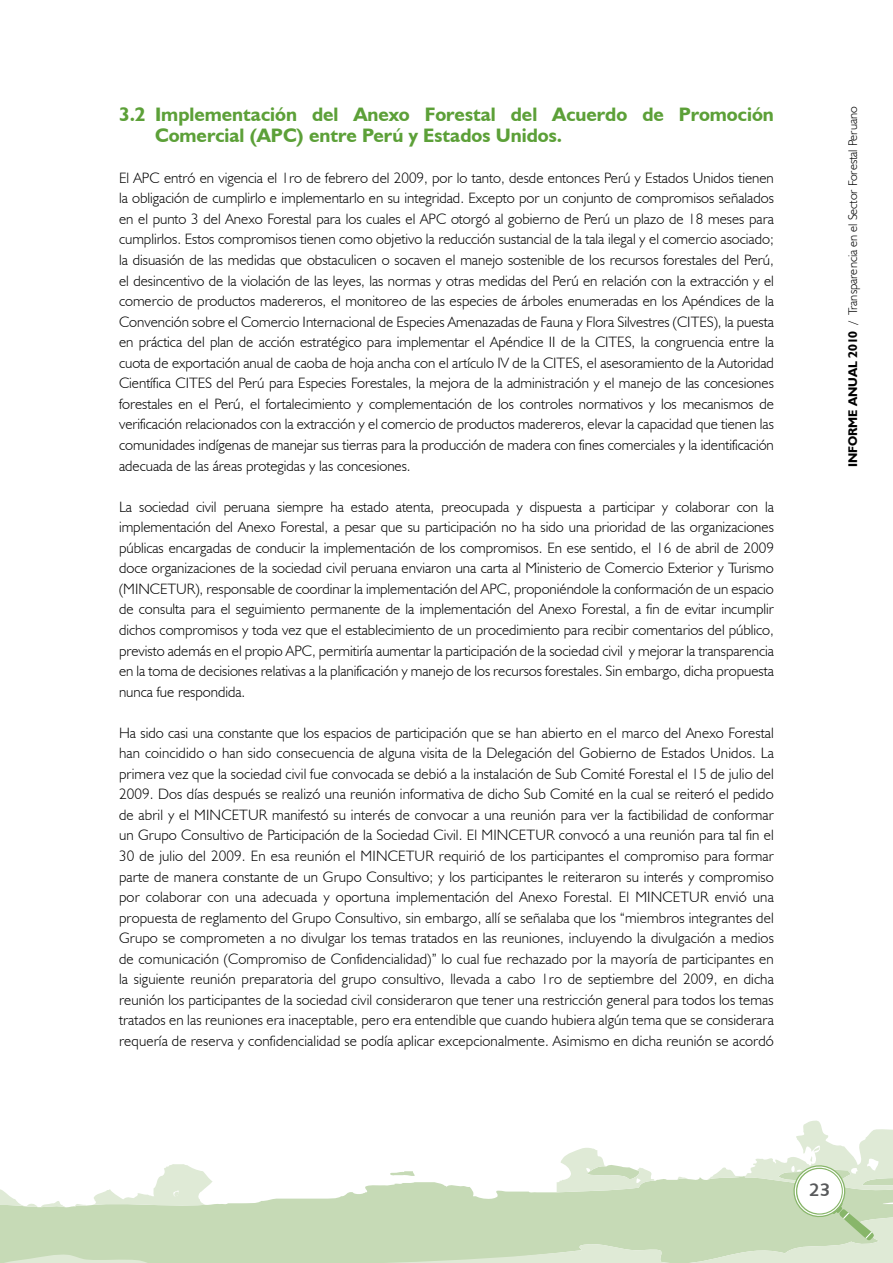
<style>
.page{position:relative;width:893px;height:1263px;background:#fff}
.page>*{position:absolute;margin:0;border:0;box-sizing:border-box;transform-origin:0 0}
.t1{font:700 19.5px/20.5px "Humanist 521 BT";color:#5ca038}
.t2{font:18px "Humanist 531 BT Bold A";color:#58595b}
.t3{font:300 15px/20.5px "Humanist 521 BT";color:#000;text-align:justify}
.t4{font:300 12.6px "Humanist 521 BT";color:#000}
.s1{font-weight:700}
</style>
<div class="page">
<svg style="left:0;top:1120px;width:893px;height:143px"></svg>
<div style="left:797px;top:1169px;width:45px;height:44px;background:#fff;border-radius:50%"></div>
<h1 class="t1" style="left:155px;top:104px;width:620px;text-indent:-36px">3.2 Implementación del Anexo Forestal del Acuerdo de Promoción<br>Comercial (APC) entre Perú y Estados Unidos.</h1>
<p class="t3" style="left:119px;top:167px;width:656px">El APC entró en vigencia el 1ro de febrero del 2009, por lo tanto, desde entonces Perú y Estados Unidos tienen la obligación de cumplirlo e implementarlo en su integridad. Excepto por un conjunto de compromisos señalados en el punto 3 del Anexo Forestal para los cuales el APC otorgó al gobierno de Perú un plazo de 18 meses para cumplirlos. Estos compromisos tienen como objetivo la reducción sustancial de la tala ilegal y el comercio asociado; la disuasión de las medidas que obstaculicen o socaven el manejo sostenible de los recursos forestales del Perú, el desincentivo de la violación de las leyes, las normas y otras medidas del Perú en relación con la extracción y el comercio de productos madereros, el monitoreo de las especies de árboles enumeradas en los Apéndices de la Convención sobre el Comercio Internacional de Especies Amenazadas de Fauna y Flora Silvestres (CITES), la puesta en práctica del plan de acción estratégico para implementar el Apéndice II de la CITES, la congruencia entre la cuota de exportación anual de caoba de hoja ancha con el artículo IV de la CITES, el asesoramiento de la Autoridad Científica CITES del Perú para Especies Forestales, la mejora de la administración y el manejo de las concesiones forestales en el Perú, el fortalecimiento y complementación de los controles normativos y los mecanismos de verificación relacionados con la extracción y el comercio de productos madereros, elevar la capacidad que tienen las comunidades indígenas de manejar sus tierras para la producción de madera con fines comerciales y la identificación adecuada de las áreas protegidas y las concesiones.</p>
<p class="t3" style="left:119px;top:496px;width:656px">La sociedad civil peruana siempre ha estado atenta, preocupada y dispuesta a participar y colaborar con la implementación del Anexo Forestal, a pesar que su participación no ha sido una prioridad de las organizaciones públicas encargadas de conducir la implementación de los compromisos. En ese sentido, el 16 de abril de 2009 doce organizaciones de la sociedad civil peruana enviaron una carta al Ministerio de Comercio Exterior y Turismo (MINCETUR), responsable de coordinar la implementación del APC, proponiéndole la conformación de un espacio de consulta para el seguimiento permanente de la implementación del Anexo Forestal, a fin de evitar incumplir dichos compromisos y toda vez que el establecimiento de un procedimiento para recibir comentarios del público, previsto además en el propio APC, permitiría aumentar la participación de la sociedad civil y mejorar la transparencia en la toma de decisiones relativas a la planificación y manejo de los recursos forestales. Sin embargo, dicha propuesta nunca fue respondida.</p>
<p class="t3" style="left:119px;top:722px;width:656px">Ha sido casi una constante que los espacios de participación que se han abierto en el marco del Anexo Forestal han coincidido o han sido consecuencia de alguna visita de la Delegación del Gobierno de Estados Unidos. La primera vez que la sociedad civil fue convocada se debió a la instalación de Sub Comité Forestal el 15 de julio del 2009. Dos días después se realizó una reunión informativa de dicho Sub Comité en la cual se reiteró el pedido de abril y el MINCETUR manifestó su interés de convocar a una reunión para ver la factibilidad de conformar un Grupo Consultivo de Participación de la Sociedad Civil. El MINCETUR convocó a una reunión para tal fin el 30 de julio del 2009. En esa reunión el MINCETUR requirió de los participantes el compromiso para formar parte de manera constante de un Grupo Consultivo; y los participantes le reiteraron su interés y compromiso por colaborar con una adecuada y oportuna implementación del Anexo Forestal. El MINCETUR envió una propuesta de reglamento del Grupo Consultivo, sin embargo, allí se señalaba que los “miembros integrantes del Grupo se comprometen a no divulgar los temas tratados en las reuniones, incluyendo la divulgación a medios de comunicación (Compromiso de Confidencialidad)” lo cual fue rechazado por la mayoría de participantes en la siguiente reunión preparatoria del grupo consultivo, llevada a cabo 1ro de septiembre del 2009, en dicha reunión los participantes de la sociedad civil consideraron que tener una restricción general para todos los temas tratados en las reuniones era inaceptable, pero era entendible que cuando hubiera algún tema que se considerara requería de reserva y confidencialidad se podía aplicar excepcionalmente. Asimismo en dicha reunión se acordó</p>
<p class="t4" style="left:845px;top:467px;width:363px;rotate:-90deg"><span class="s1">INFORME ANUAL 2010</span> / Transparencia en el Sector Forestal Peruano</p>
<p class="t2" style="left:809px;top:1179px;width:23px">23</p>
</div>
